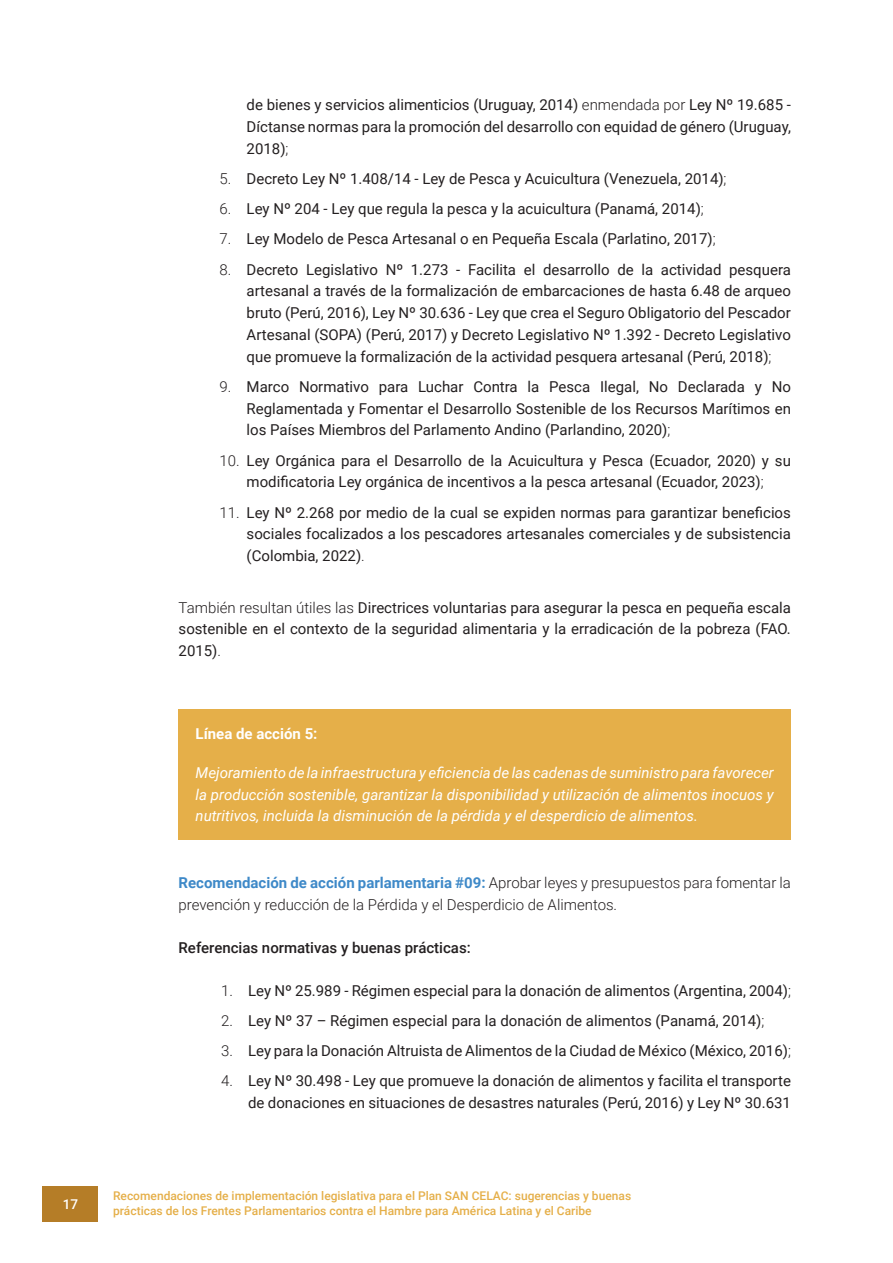
<style>
.page{position:relative;width:893px;height:1263px;background:#fff}
.page>*{position:absolute;margin:0;border:0;box-sizing:border-box;transform-origin:0 0}
.Parrafo_1{font:15px/21.8px "Roboto";color:#231f20;text-align:justify}
.Parrafo_1-2{font:italic 15px/21.8px "Roboto";color:#fff;text-align:justify}
.Parrafo_1-3{font:300 15px/21.8px "Roboto";color:#231f20}
.Parrafo_1-4{font:500 15px "Roboto";color:#231f20}
.TITULO_3{font:700 15px "Roboto";color:#fff}
.t1{font:500 13.5px "Roboto";color:#fff}
.t2{font:500 12px/14.4px "Roboto";color:#e5af49}
.s1{font-weight:300}
.s2{font-weight:700;color:#3e89c8}
</style>
<div class="page">
<div style="left:42px;top:1186px;width:56px;height:35px;background:#b57d27"></div>
<div style="left:179px;top:709px;width:612px;height:131px;background:#e5af49"></div>
<p class="Parrafo_1" style="left:247px;top:93px;width:546px">de bienes y servicios alimenticios (Uruguay, 2014) <span class="s1">enmendada por</span> Ley Nº 19.685 - Díctanse normas para la promoción del desarrollo con equidad de género (Uruguay, 2018)<span class="s1">;</span></p>
<p class="Parrafo_1" style="left:220px;top:167px;width:508px"><span class="s1">5.</span> Decreto Ley Nº 1.408/14 - Ley de Pesca y Acuicultura (Venezuela, 2014)<span class="s1">;</span></p>
<p class="Parrafo_1" style="left:220px;top:197px;width:486px"><span class="s1">6.</span> Ley Nº 204 - Ley que regula la pesca y la acuicultura (Panamá, 2014)<span class="s1">;</span></p>
<p class="Parrafo_1" style="left:220px;top:228px;width:497px"><span class="s1">7.</span> Ley Modelo de Pesca Artesanal o en Pequeña Escala (Parlatino, 2017)<span class="s1">;</span></p>
<p class="Parrafo_1" style="left:247px;top:258px;width:546px;text-indent:-27px"><span class="s1">8.</span> Decreto Legislativo Nº 1.273 - Facilita el desarrollo de la actividad pesquera artesanal a través de la formalización de embarcaciones de hasta 6.48 de arqueo bruto (Perú, 2016), Ley Nº 30.636 - Ley que crea el Seguro Obligatorio del Pescador Artesanal (SOPA) (Perú, 2017) y Decreto Legislativo Nº 1.392 - Decreto Legislativo que promueve la formalización de la actividad pesquera artesanal (Perú, 2018)<span class="s1">;</span></p>
<p class="Parrafo_1" style="left:247px;top:375px;width:546px;text-indent:-27px"><span class="s1">9.</span> Marco Normativo para Luchar Contra la Pesca Ilegal, No Declarada y No Reglamentada y Fomentar el Desarrollo Sostenible de los Recursos Marítimos en los Países Miembros del Parlamento Andino (Parlandino, 2020)<span class="s1">;</span></p>
<p class="Parrafo_1" style="left:220px;top:449px;width:573px;text-align:center"><span class="s1">10.</span> Ley Orgánica para el Desarrollo de la Acuicultura y Pesca (Ecuador, 2020) y su modificatoria Ley orgánica de incentivos a la pesca artesanal (Ecuador, 2023)<span class="s1">;</span></p>
<p class="Parrafo_1" style="left:247px;top:501px;width:546px;text-indent:-27px"><span class="s1">11.</span> Ley Nº 2.268 por medio de la cual se expiden normas para garantizar beneficios sociales focalizados a los pescadores artesanales comerciales y de subsistencia (Colombia, 2022)<span class="s1">.</span></p>
<p class="Parrafo_1" style="left:179px;top:596px;width:614px"><span class="s1">También resultan útiles las</span> Directrices voluntarias para asegurar la pesca en pequeña escala sostenible en el contexto de la seguridad alimentaria y la erradicación de la pobreza (FAO.<br>2015)<span class="s1">.</span></p>
<p class="TITULO_3" style="left:196px;top:723px;width:123px">Línea de acción 5:</p>
<p class="Parrafo_1-2" style="left:196px;top:761px;width:580px">Mejoramiento de la infraestructura y eficiencia de las cadenas de suministro para favorecer la producción sostenible, garantizar la disponibilidad y utilización de alimentos inocuos y nutritivos, incluida la disminución de la pérdida y el desperdicio de alimentos.</p>
<p class="Parrafo_1-3" style="left:179px;top:871px;width:614px"><span class="s2">Recomendación de acción parlamentaria #09:</span> Aprobar leyes y presupuestos para fomentar la prevención y reducción de la Pérdida y el Desperdicio de Alimentos.</p>
<p class="Parrafo_1-4" style="left:179px;top:937px;width:294px">Referencias normativas y buenas prácticas:</p>
<p class="Parrafo_1" style="left:221px;top:979px;width:571px"><span class="s1">1.</span> Ley Nº 25.989 - Régimen especial para la donación de alimentos (Argentina, 2004)<span class="s1">;</span></p>
<p class="Parrafo_1" style="left:221px;top:1009px;width:545px"><span class="s1">2.</span> Ley Nº 37 – Régimen especial para la donación de alimentos (Panamá, 2014)<span class="s1">;</span></p>
<p class="Parrafo_1" style="left:221px;top:1039px;width:571px"><span class="s1">3.</span> Ley para la Donación Altruista de Alimentos de la Ciudad de México (México, 2016)<span class="s1">;</span></p>
<p class="Parrafo_1" style="left:221px;top:1069px;width:571px;text-align:right"><span class="s1">4.</span> Ley Nº 30.498 - Ley que promueve la donación de alimentos y facilita el transporte de donaciones en situaciones de desastres naturales (Perú, 2016) y Ley Nº 30.631</p>
<p class="t1" style="left:63px;top:1195px;width:17px">17</p>
<p class="t2" style="left:113px;top:1188px;width:520px">Recomendaciones de implementación legislativa para el Plan SAN CELAC: sugerencias y buenas prácticas de los Frentes Parlamentarios contra el Hambre para América Latina y el Caribe</p>
</div>
